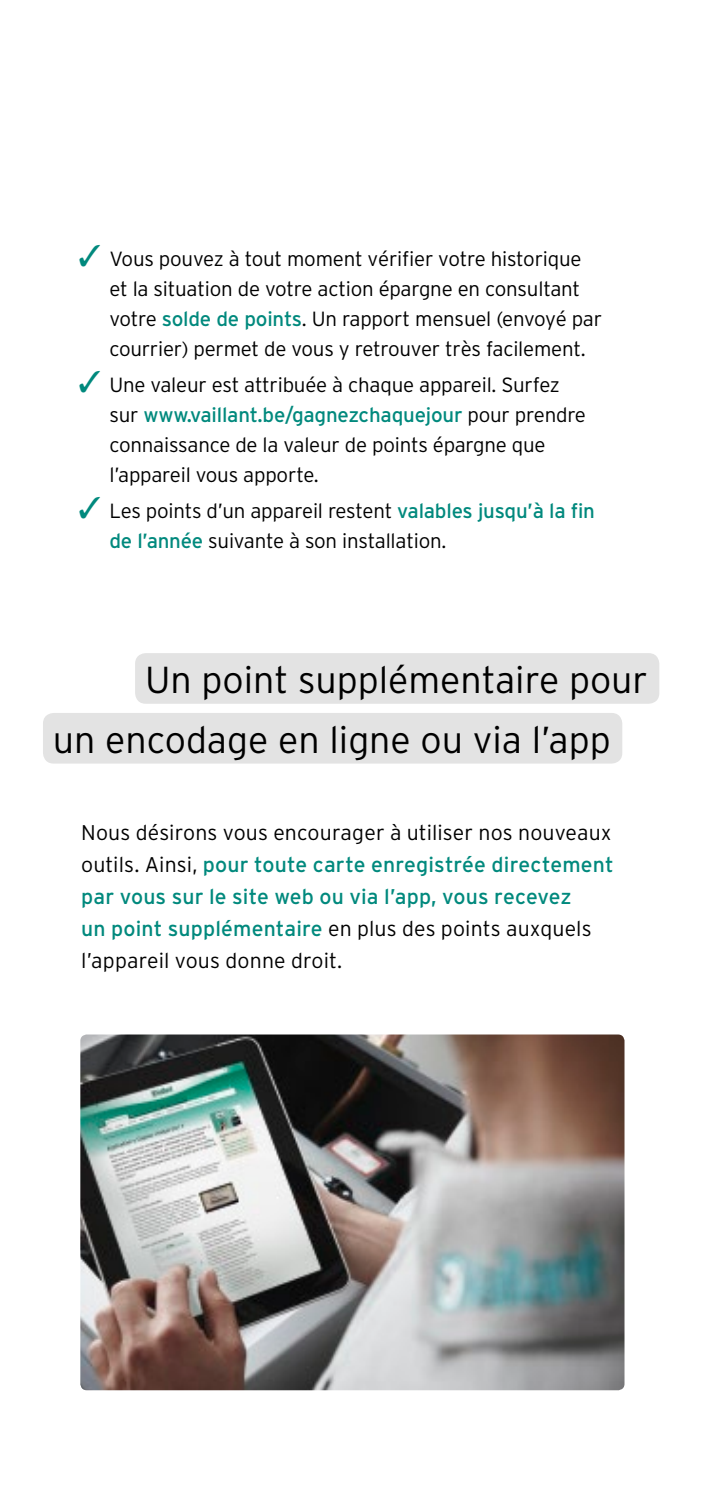
<style>
.page{position:relative;width:702px;height:1489px;background:#fff}
.page>*{position:absolute;margin:0;border:0;box-sizing:border-box;transform-origin:0 0}
.t1{font:300 37.5px "Interstate";color:#000}
.Copy{font:300 21.25px/31.8px "Interstate";letter-spacing:.005em;color:#000}
.Copy-2{font:300 20.5px/30px "Interstate";letter-spacing:-.01em;color:#000}
.s1{color:#00897d}
.s2{font-weight:400;color:#00897d}
</style>
<div class="page">
<div style="left:135px;top:653px;width:524px;height:50px;background:#e3e3e3;border-radius:11px"></div>
<div style="left:43px;top:713px;width:579px;height:50px;background:#e3e3e3;border-radius:11px"></div>
<img style="left:80px;top:1034px;width:544px;height:356px">
<p class="Copy-2" style="left:109px;top:243px;width:494px;text-indent:-31px"><span class="s1">✓</span> Vous pouvez à tout moment vérifier votre historique et la situation de votre action épargne en consultant votre <span class="s2">solde de points</span>. Un rapport mensuel (envoyé par courrier) permet de vous y retrouver très facilement.</p>
<p class="Copy-2" style="left:109px;top:369px;width:478px;text-indent:-31px"><span class="s1">✓</span> Une valeur est attribuée à chaque appareil. Surfez sur <span class="s2">www.vaillant.be/gagnezchaquejour</span> pour prendre connaissance de la valeur de points épargne que l’appareil vous apporte.</p>
<p class="Copy-2" style="left:109px;top:495px;width:487px;text-indent:-31px"><span class="s1">✓</span> Les points d’un appareil restent <span class="s2">valables jusqu’à la fin de l’année</span> suivante à son installation.</p>
<p class="t1" style="left:145px;top:658px;width:504px">Un point supplémentaire pour</p>
<p class="t1" style="left:53px;top:718px;width:559px">un encodage en ligne ou via l’app</p>
<p class="Copy" style="left:81px;top:816px;width:534px">Nous désirons vous encourager à utiliser nos nouveaux outils. Ainsi, <span class="s2">pour toute carte enregistrée directement par vous sur le site web ou via l’app, vous recevez<br>un point supplémentaire</span> en plus des points auxquels l’appareil vous donne droit.</p>
</div>
